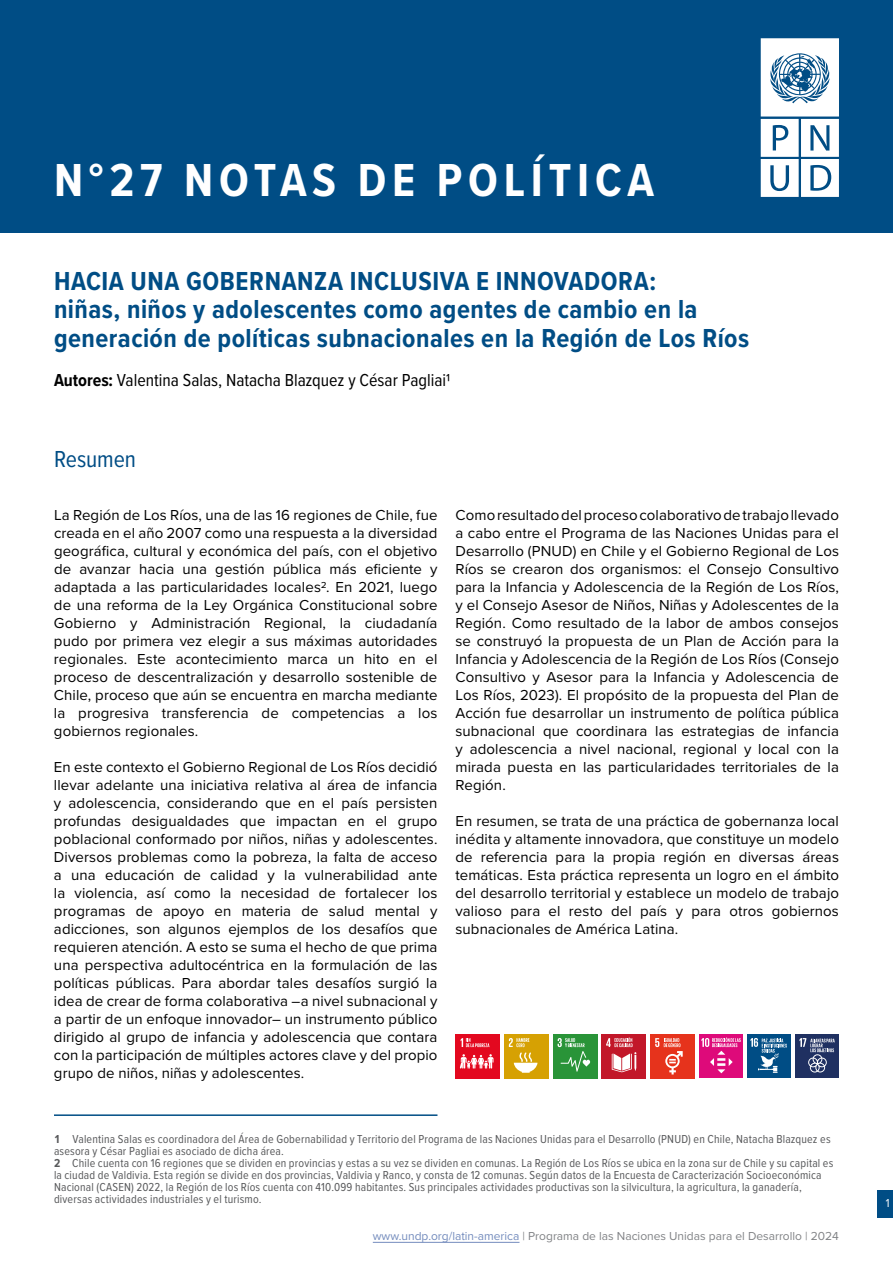
<style>
.page{position:relative;width:893px;height:1263px;background:#fff}
.page>*{position:absolute;margin:0;border:0;box-sizing:border-box;transform-origin:0 0}
.t1{font:700 48px "Proxima Nova Cond";letter-spacing:.12em;color:#fff}
.t2{font:700 27px/28.5px "Proxima Nova Cond";letter-spacing:.02em;color:#004d85}
.t3{font:24px "Proxima Nova Cond";letter-spacing:-.005em;color:#004d85}
.t4{font:18px "Proxima Nova Cond";color:#000}
.t5{font:15px/18px "Proxima Nova";letter-spacing:.005em;color:#000;text-align:justify}
.t6{font:12px/12px "Proxima Nova Cond";letter-spacing:.015em;color:#58595b}
.t7{font:12px "Proxima Nova";color:#808285}
.t8{font:12px "Proxima Nova Cond";color:#fff}
.s1{font-weight:700}
.s2{color:#748cbd}
</style>
<div class="page">
<hr style="left:373px;top:1242px;width:146px;height:1px;background:#748cbd">
<div style="left:877px;top:1190px;width:16px;height:27px;background:#004d85"></div>
<div style="left:0;top:0;width:893px;height:232px;background:#004d85"></div>
<svg style="left:761px;top:38px;width:78px;height:159px;background:#c8d8e4"></svg>
<div style="left:747px;top:1034px;width:43px;height:43px;background:#004d85"></div>
<svg style="left:750px;top:1038px;width:37px;height:35px"></svg>
<hr style="left:54px;top:1114px;width:383px;height:2px;background:#004d85">
<div style="left:504px;top:1034px;width:44px;height:44px;background:#d6a103"></div>
<div style="left:651px;top:1034px;width:44px;height:44px;background:#e6331c"></div>
<div style="left:602px;top:1034px;width:44px;height:44px;background:#c21729"></div>
<div style="left:553px;top:1034px;width:44px;height:44px;background:#299438"></div>
<div style="left:455px;top:1034px;width:44px;height:44px;background:#e3081f"></div>
<svg style="left:459px;top:1054px;width:34px;height:15px"></svg>
<svg style="left:461px;top:1038px;width:28px;height:9px"></svg>
<svg style="left:509px;top:1038px;width:28px;height:35px"></svg>
<svg style="left:558px;top:1038px;width:32px;height:34px"></svg>
<svg style="left:606px;top:1037px;width:30px;height:35px"></svg>
<svg style="left:655px;top:1038px;width:28px;height:36px"></svg>
<div style="left:699px;top:1034px;width:44px;height:44px;background:#de0a7a"></div>
<svg style="left:701px;top:1037px;width:40px;height:36px"></svg>
<div style="left:795px;top:1034px;width:44px;height:44px;background:#1f3061"></div>
<svg style="left:799px;top:1038px;width:36px;height:34px"></svg>
<h1 class="t1" style="left:54px;top:145px;width:601px">N°27 NOTAS DE POLÍTICA</h1>
<h2 class="t2" style="left:54px;top:266px;width:697px">HACIA UNA GOBERNANZA INCLUSIVA E INNOVADORA:<br>niñas, niños y adolescentes como agentes de cambio en la generación de políticas subnacionales en la Región de Los Ríos</h2>
<p class="t4" style="left:54px;top:366px;width:398px"><span class="s1">Autores:</span> Valentina Salas, Natacha Blazquez y César Pagliai1</p>
<h3 class="t3" style="left:54px;top:442px;width:84px">Resumen</h3>
<p class="t5" style="left:54px;top:506px;width:385px">La Región de Los Ríos, una de las 16 regiones de Chile, fue creada en el año 2007 como una respuesta a la diversidad geográfica, cultural y económica del país, con el objetivo de avanzar hacia una gestión pública más eficiente y adaptada a las particularidades locales2. En 2021, luego de una reforma de la Ley Orgánica Constitucional sobre Gobierno y Administración Regional, la ciudadanía pudo por primera vez elegir a sus máximas autoridades regionales. Este acontecimiento marca un hito en el proceso de descentralización y desarrollo sostenible de Chile, proceso que aún se encuentra en marcha mediante la progresiva transferencia de competencias a los gobiernos regionales.</p>
<p class="t5" style="left:54px;top:758px;width:385px">En este contexto el Gobierno Regional de Los Ríos decidió llevar adelante una iniciativa relativa al área de infancia y adolescencia, considerando que en el país persisten profundas desigualdades que impactan en el grupo poblacional conformado por niños, niñas y adolescentes.<br>Diversos problemas como la pobreza, la falta de acceso a una educación de calidad y la vulnerabilidad ante la violencia, así como la necesidad de fortalecer los programas de apoyo en materia de salud mental y adicciones, son algunos ejemplos de los desafíos que requieren atención. A esto se suma el hecho de que prima una perspectiva adultocéntrica en la formulación de las políticas públicas. Para abordar tales desafíos surgió la idea de crear de forma colaborativa ―a nivel subnacional y a partir de un enfoque innovador― un instrumento público dirigido al grupo de infancia y adolescencia que contara con la participación de múltiples actores clave y del propio grupo de niños, niñas y adolescentes.</p>
<p class="t5" style="left:455px;top:506px;width:385px">Como resultado del proceso colaborativo de trabajo llevado a cabo entre el Programa de las Naciones Unidas para el Desarrollo (PNUD) en Chile y el Gobierno Regional de Los Ríos se crearon dos organismos: el Consejo Consultivo para la Infancia y Adolescencia de la Región de Los Ríos, y el Consejo Asesor de Niños, Niñas y Adolescentes de la Región. Como resultado de la labor de ambos consejos se construyó la propuesta de un Plan de Acción para la Infancia y Adolescencia de la Región de Los Ríos (Consejo Consultivo y Asesor para la Infancia y Adolescencia de Los Ríos, 2023). El propósito de la propuesta del Plan de Acción fue desarrollar un instrumento de política pública subnacional que coordinara las estrategias de infancia y adolescencia a nivel nacional, regional y local con la mirada puesta en las particularidades territoriales de la Región.</p>
<p class="t5" style="left:455px;top:812px;width:385px">En resumen, se trata de una práctica de gobernanza local inédita y altamente innovadora, que constituye un modelo de referencia para la propia región en diversas áreas temáticas. Esta práctica representa un logro en el ámbito del desarrollo territorial y establece un modelo de trabajo valioso para el resto del país y para otros gobiernos subnacionales de América Latina.</p>
<p class="t6" style="left:54px;top:1133px;width:781px"><span class="s1">1</span> Valentina Salas es coordinadora del Área de Gobernabilidad y Territorio del Programa de las Naciones Unidas para el Desarrollo (PNUD) en Chile, Natacha Blazquez es asesora y César Pagliai es asociado de dicha área.<br><span class="s1">2</span> Chile cuenta con 16 regiones que se dividen en provincias y estas a su vez se dividen en comunas. La Región de Los Ríos se ubica en la zona sur de Chile y su capital es la ciudad de Valdivia. Esta región se divide en dos provincias, Valdivia y Ranco, y consta de 12 comunas. Según datos de la Encuesta de Caracterización Socioeconómica Nacional (CASEN) 2022, la Región de los Ríos cuenta con 410.099 habitantes. Sus principales actividades productivas son la silvicultura, la agricultura, la ganadería, diversas actividades industriales y el turismo.</p>
<p class="t7" style="left:373px;top:1227px;width:468px"><span class="s2">www.undp.org/latin-america</span> | Programa de las Naciones Unidas para el Desarrollo | 2024</p>
<p class="t8" style="left:886px;top:1194px;width:5px">1</p>
</div>
